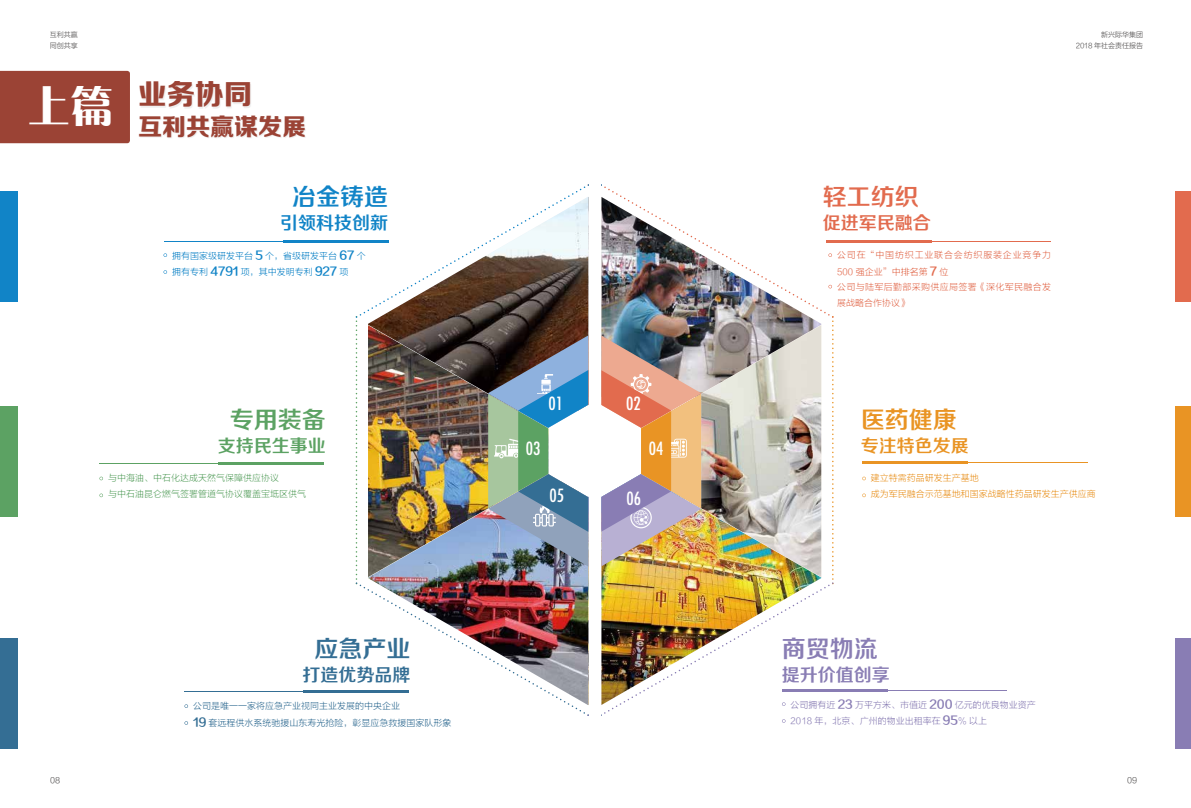
<style>
.page{position:relative;width:1191px;height:808px;background:#fff}
.page>*{position:absolute;margin:0;border:0;box-sizing:border-box;transform-origin:0 0}
.t1{font:42.7px "FZCQJW GB1 0";color:#fff}
.t2{font:28.5px "FZZDHJW GB1 0";color:#9b4335}
.t3{font:24px "FZZDHJW GB1 0";color:#9b4335}
.t4{font:24px "FZZZHONGJW GB1 0";color:#1184c7}
.t5{font:24px "FZZZHONGJW GB1 0";color:#e26b4e}
.t6{font:24px "FZZZHONGJW GB1 0";color:#5ca263}
.t7{font:24px "FZZZHONGJW GB1 0";color:#e99424}
.t8{font:24px "FZZZHONGJW GB1 0";color:#346e94}
.t9{font:24px "FZZZHONGJW GB1 0";color:#897db4}
.t10{font:18px "FZZZHONGJW GB1 0";color:#1184c7}
.t11{font:18px "FZZZHONGJW GB1 0";color:#e26b4e}
.t12{font:18px "FZZZHONGJW GB1 0";color:#5ca263}
.t13{font:18px "FZZZHONGJW GB1 0";color:#e99424}
.t14{font:18px "FZZZHONGJW GB1 0";color:#346e94}
.t15{font:18px "FZZZHONGJW GB1 0";color:#897db4}
.t16{font:500 condensed 17.7px "Futura";color:#fff}
.t17{font:9px/17px "FZLTXHK";color:#346e94}
.t18{font:9px/16px "FZLTXHK";color:#897db4}
.t19{font:9px/16px "FZLTXHK";color:#1184c7}
.t20{font:9px/16px "FZLTXHK";color:#5ca263}
.t21{font:9px/16px "FZLTXHK";color:#e99424}
.t22{font:9px/17px "FZLTXHK";letter-spacing:.09em;color:#e26b4e}
.t23{font:9px/16px "FZLTXHK";letter-spacing:.035em;color:#e26b4e}
.t24{font:8px "FZLTXIHJW GB1 0";color:#595757}
.t25{font:7px/11px "FZLTXIHJW GB1 0";color:#595757}
.s1{font-family:"FZZZHONGJW GB1 0";font-size:11px}
</style>
<div class="page">
<div style="left:0;top:71px;width:130px;height:72px;background:#9b4335"></div>
<hr style="left:164px;top:242px;width:224px;height:1px;background:#1184c7">
<hr style="left:826px;top:242px;width:225px;height:1px;background:#e26b4e">
<hr style="left:862px;top:462px;width:225px;height:1px;background:#e99424">
<hr style="left:782px;top:690px;width:224px;height:1px;background:#897db4">
<hr style="left:99px;top:464px;width:225px;height:1px;background:#5ca263">
<hr style="left:184px;top:692px;width:140px;height:1px;background:#346e94">
<hr style="left:283px;top:241px;width:105px;height:2px;background:#1184c7">
<hr style="left:826px;top:241px;width:106px;height:2px;background:#e26b4e">
<hr style="left:862px;top:461px;width:106px;height:2px;background:#e99424">
<hr style="left:782px;top:689px;width:105px;height:2px;background:#897db4">
<hr style="left:218px;top:463px;width:106px;height:2px;background:#5ca263">
<hr style="left:303px;top:691px;width:106px;height:2px;background:#346e94">
<div style="left:0;top:191px;width:18px;height:111px;background:#1184c7"></div>
<div style="left:1175px;top:191px;width:16px;height:111px;background:#e26b4e"></div>
<div style="left:0;top:406px;width:18px;height:110px;background:#5ca263"></div>
<div style="left:1175px;top:406px;width:16px;height:110px;background:#e99424"></div>
<div style="left:0;top:638px;width:18px;height:110px;background:#346e94"></div>
<div style="left:1175px;top:638px;width:16px;height:110px;background:#897db4"></div>
<svg style="left:163px;top:253px;width:4px;height:4px"></svg>
<svg style="left:184px;top:704px;width:4px;height:4px"></svg>
<svg style="left:163px;top:270px;width:4px;height:4px"></svg>
<svg style="left:862px;top:493px;width:4px;height:4px"></svg>
<svg style="left:99px;top:493px;width:4px;height:4px"></svg>
<svg style="left:184px;top:721px;width:4px;height:4px"></svg>
<img style="left:601px;top:184px;width:232px;height:539px">
<img style="left:356px;top:184px;width:232px;height:532px">
<p class="t25" style="left:50px;top:29px;width:29px">互利共赢同创共享</p>
<p class="t25" style="left:1075px;top:29px;width:69px;text-align:right">新兴际华集团<br>2018 年社会责任报告</p>
<h1 class="t1" style="left:27px;top:83px;width:87px">上篇</h1>
<h2 class="t2" style="left:138px;top:79px;width:115px">业务协同</h2>
<h3 class="t3" style="left:138px;top:113px;width:169px">互利共赢谋发展</h3>
<h3 class="t4" style="left:292px;top:183px;width:97px">冶金铸造</h3>
<h3 class="t10" style="left:280px;top:212px;width:109px">引领科技创新</h3>
<p class="t19" style="left:172px;top:248px;width:195px">拥有国家级研发平台 <span class="s1">5</span> 个，省级研发平台 <span class="s1">67</span> 个拥有专利 <span class="s1">4791</span> 项，其中发明专利 <span class="s1">927</span> 项</p>
<h3 class="t6" style="left:230px;top:407px;width:97px">专用装备</h3>
<h3 class="t12" style="left:218px;top:436px;width:109px">支持民生事业</h3>
<p class="t20" style="left:108px;top:470px;width:199px">与中海油、中石化达成天然气保障供应协议<br>与中石油昆仑燃气签署管道气协议覆盖宝坻区供气</p>
<h3 class="t8" style="left:314px;top:636px;width:97px">应急产业</h3>
<h3 class="t14" style="left:302px;top:665px;width:109px">打造优势品牌</h3>
<p class="t17" style="left:193px;top:697px;width:260px">公司是唯一一家将应急产业视同主业发展的中央企业<br><span class="s1">19</span> 套远程供水系统驰援山东寿光抢险，彰显应急救援国家队形象</p>
<h3 class="t16" style="left:548px;top:392px;width:29px">0101</h3>
<h3 class="t16" style="left:613px;top:392px;width:29px">0202</h3>
<h3 class="t16" style="left:526px;top:437px;width:29px">0303</h3>
<h3 class="t16" style="left:636px;top:437px;width:29px">0404</h3>
<h3 class="t16" style="left:613px;top:487px;width:29px">0606</h3>
<h3 class="t16" style="left:549px;top:484px;width:16px">05</h3>
<h3 class="t5" style="left:823px;top:183px;width:97px">轻工纺织</h3>
<h3 class="t11" style="left:823px;top:212px;width:109px">促进军民融合</h3>
<p class="t22" style="left:837px;top:246px;width:216px">公司在“中国纺织工业联合会纺织服装企业竞争力<br>500 强企业”中排名第 <span class="s1">7</span> 位</p>
<p class="t23" style="left:837px;top:279px;width:215px">公司与陆军后勤部采购供应局签署《深化军民融合发展战略合作协议》</p>
<h3 class="t7" style="left:861px;top:407px;width:97px">医药健康</h3>
<h3 class="t13" style="left:861px;top:436px;width:109px">专注特色发展</h3>
<p class="t21" style="left:871px;top:470px;width:227px">建立特需药品研发生产基地<br>成为军民融合示范基地和国家战略性药品研发生产供应商</p>
<h3 class="t9" style="left:782px;top:636px;width:97px">商贸物流</h3>
<h3 class="t15" style="left:782px;top:665px;width:109px">提升价值创享</h3>
<p class="t18" style="left:790px;top:697px;width:247px">公司拥有近 <span class="s1">23</span> 万平方米、市值近 <span class="s1">200</span> 亿元的优良物业资产<br>2018 年，北京、广州的物业出租率在 <span class="s1">95</span>% 以上</p>
<p class="t24" style="left:50px;top:776px;width:11px">08</p>
<p class="t24" style="left:1127px;top:776px;width:12px">09</p>
</div>
